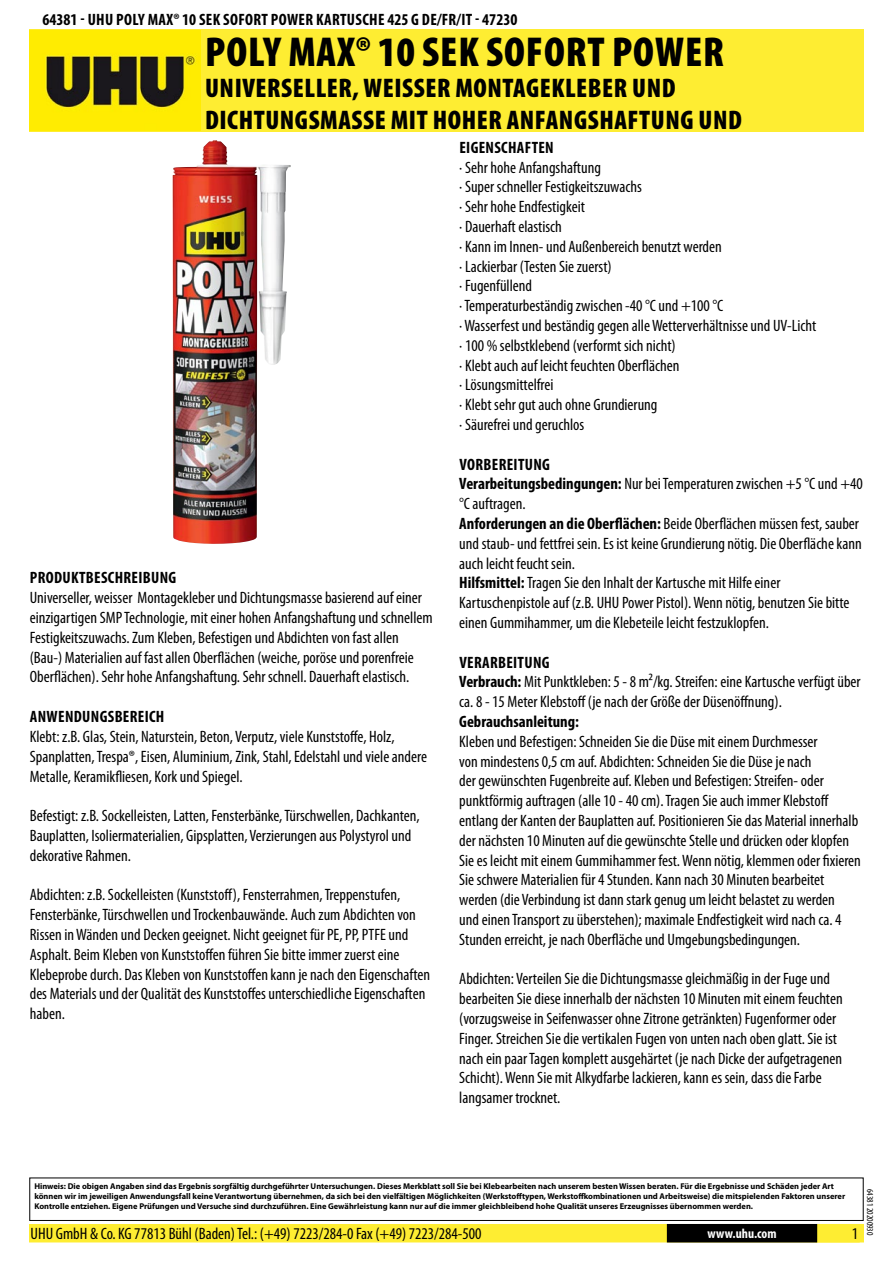
<style>
.page{position:relative;width:893px;height:1263px;background:#fff}
.page>*{position:absolute;margin:0;border:0;box-sizing:border-box;transform-origin:0 0}
.t1{font:900 condensed 42px "Myriad Pro";letter-spacing:.02em;color:#000}
.t2{font:900 condensed 27px/32.4px "Myriad Pro";letter-spacing:.02em;color:#000}
.t3{font:condensed 16.5px/19.8px "Myriad Pro";color:#000}
.t4{font:700 condensed 16.5px "Myriad Pro";letter-spacing:.02em;color:#000}
.t5{font:700 condensed 16.5px "Myriad Pro";color:#000}
.t6{font:700 condensed 13.5px "Myriad Pro";color:#fff}
.t7{font:condensed 9px "Myriad Pro";color:#000}
.t8{font:700 8.4px/10.1px "Myriad Pro";color:#000}
.s1{font-weight:700}
</style>
<div class="page">
<div style="left:30px;top:1225px;width:833px;height:17px;background:#feed32"></div>
<div style="left:29px;top:1224px;width:835px;height:18px;border:2px solid #feed32"></div>
<div style="left:816px;top:1224px;width:44px;height:18px;border:2px solid #feed32"></div>
<div style="left:668px;top:1225px;width:148px;height:17px;background:#000"></div>
<div style="left:667px;top:1224px;width:150px;height:18px;border:2px solid #000"></div>
<div style="left:29px;top:1177px;width:835px;height:44px;border:1px solid #000"></div>
<div style="left:30px;top:30px;width:834px;height:102px;background:#feed32"></div>
<img style="left:30px;top:31px;width:171px;height:100px">
<img style="left:172px;top:140px;width:119px;height:404px">
<p class="t4" style="left:43px;top:9px;width:476px">64381 - UHU Poly Max® 10 SEK Sofort Power Kartusche 425 g DE/FR/IT - 47230</p>
<h1 class="t1" style="left:205px;top:25px;width:520px">POLY MAX® 10 SEK SOFORT POWER</h1>
<h2 class="t2" style="left:205px;top:71px;width:538px">UNIVERSELLER, WEISSER MONTAGEKLEBER UND<br>DICHTUNGSMASSE MIT HOHER ANFANGSHAFTUNG UND</h2>
<p class="t4" style="left:30px;top:568px;width:148px">Produktbeschrei bung</p>
<p class="t3" style="left:30px;top:588px;width:404px">Universeller, weisser Montagekleber und Dichtungsmasse basierend auf einer einzigartigen SMP Technologie, mit einer hohen Anfangshaftung und schnellem Festigkeitszuwachs. Zum Kleben, Befestigen und Abdichten von fast allen (Bau-) Materialien auf fast allen Oberflächen (weiche, poröse und porenfreie Oberflächen). Sehr hohe Anfangshaftung. Sehr schnell. Dauerhaft elastisch.</p>
<p class="t4" style="left:30px;top:706px;width:134px">Anwendu ngsbereich</p>
<p class="t3" style="left:30px;top:726px;width:399px">Klebt: z.B. Glas, Stein, Naturstein, Beton, Verputz, viele Kunststoffe, Holz,<br>Spanplatten, Trespa®, Eisen, Aluminium, Zink, Stahl, Edelstahl und viele andere<br>Metalle, Keramikfliesen, Kork und Spiegel.</p>
<p class="t3" style="left:30px;top:805px;width:391px">Befestigt: z.B. Sockelleisten, Latten, Fensterbänke, Türschwellen, Dachkanten,<br>Bauplatten, Isoliermaterialien, Gipsplatten, Verzierungen aus Polystyrol und dekorative Rahmen.</p>
<p class="t3" style="left:30px;top:885px;width:402px">Abdichten: z.B. Sockelleisten (Kunststoff), Fensterrahmen, Treppenstufen, Fensterbänke, Türschwellen und Trockenbauwände. Auch zum Abdichten von Rissen in Wänden und Decken geeignet. Nicht geeignet für PE, PP, PTFE und Asphalt. Beim Kleben von Kunststoffen führen Sie bitte immer zuerst eine Klebeprobe durch. Das Kleben von Kunststoffen kann je nach den Eigenschaften des Materials und der Qualität des Kunststoffes unterschiedliche Eigenschaften haben.</p>
<p class="t4" style="left:459px;top:137px;width:96px">Eigenschaften</p>
<p class="t3" style="left:459px;top:157px;width:358px">· Sehr hohe Anfangshaftung<br>· Super schneller Festigkeitszuwachs<br>· Sehr hohe Endfestigkeit<br>· Dauerhaft elastisch<br>· Kann im Innen- und Außenbereich benutzt werden<br>· Lackierbar (Testen Sie zuerst)<br>· Fugenfüllend<br>· Temperaturbeständig zwischen -40 °C und +100 °C<br>· Wasserfest und beständig gegen alle Wetterverhältnisse und UV-Licht · 100 % selbstklebend (verformt sich nicht)<br>· Klebt auch auf leicht feuchten Oberflächen<br>· Lösungsmittelfrei<br>· Klebt sehr gut auch ohne Grundierung<br>· Säurefrei und geruchlos</p>
<p class="t3" style="left:459px;top:454px;width:405px"><span class="s1">Vorbereitung<br>Verarbeitungsbedingungen:</span> Nur bei Temperaturen zwischen +5 °C und +40 °C auftragen.<br><span class="s1">Anforderungen an die Oberflächen:</span> Beide Oberflächen müssen fest, sauber und staub- und fettfrei sein. Es ist keine Grundierung nötig. Die Oberfläche kann auch leicht feucht sein.<br><span class="s1">Hilfsmittel:</span> Tragen Sie den Inhalt der Kartusche mit Hilfe einer Kartuschenpistole auf (z.B. UHU Power Pistol). Wenn nötig, benutzen Sie bitte einen Gummihammer, um die Klebeteile leicht festzuklopfen.</p>
<p class="t3" style="left:459px;top:652px;width:403px"><span class="s1">Verarbeitung<br>Verbrauch:</span> Mit Punktkleben: 5 - 8 m²/kg. Streifen: eine Kartusche verfügt über ca. 8 - 15 Meter Klebstoff (je nach der Größe der Düsenöffnung).</p>
<p class="t5" style="left:459px;top:711px;width:121px">Gebrauchsanleitung:</p>
<p class="t3" style="left:459px;top:731px;width:403px">Kleben und Befestigen: Schneiden Sie die Düse mit einem Durchmesser<br>von mindestens 0,5 cm auf. Abdichten: Schneiden Sie die Düse je nach<br>der gewünschten Fugenbreite auf. Kleben und Befestigen: Streifen- oder punktförmig auftragen (alle 10 - 40 cm). Tragen Sie auch immer Klebstoff entlang der Kanten der Bauplatten auf. Positionieren Sie das Material innerhalb der nächsten 10 Minuten auf die gewünschte Stelle und drücken oder klopfen Sie es leicht mit einem Gummihammer fest. Wenn nötig, klemmen oder fixieren Sie schwere Materialien für 4 Stunden. Kann nach 30 Minuten bearbeitet werden (die Verbindung ist dann stark genug um leicht belastet zu werden<br>und einen Transport zu überstehen); maximale Endfestigkeit wird nach ca. 4<br>Stunden erreicht, je nach Oberfläche und Umgebungsbedingungen.</p>
<p class="t3" style="left:459px;top:969px;width:385px">Abdichten: Verteilen Sie die Dichtungsmasse gleichmäßig in der Fuge und bearbeiten Sie diese innerhalb der nächsten 10 Minuten mit einem feuchten (vorzugsweise in Seifenwasser ohne Zitrone getränkten) Fugenformer oder Finger. Streichen Sie die vertikalen Fugen von unten nach oben glatt. Sie ist nach ein paar Tagen komplett ausgehärtet (je nach Dicke der aufgetragenen Schicht). Wenn Sie mit Alkydfarbe lackieren, kann es sein, dass die Farbe langsamer trocknet.</p>
<p class="t8" style="left:34px;top:1181px;width:812px">Hinweis: Die obigen Angaben sind das Ergebnis sorgfältig durchgeführter Untersuchungen. Dieses Merkblatt soll Sie bei Klebearbeiten nach unserem besten Wissen beraten. Für die Ergebnisse und Schäden jeder Art können wir im jeweiligen Anwendungsfall keine Verantwortung übernehmen, da sich bei den vielfältigen Möglichkeiten (Werkstofftypen, Werkstoffkombinationen und Arbeitsweise) die mitspielenden Faktoren unserer<br>Kontrolle entziehen. Eigene Prüfungen und Versuche sind durchzuführen. Eine Gewährleistung kann nur auf die immer gleichbleibend hohe Qualität unseres Erzeugnisses übernommen werden.</p>
<p class="t3" style="left:31px;top:1224px;width:453px">UHU GmbH &amp; Co. KG 77813 Bühl (Baden) Tel.: (+49) 7223/284-0 Fax (+49) 7223/284-500</p>
<p class="t6" style="left:707px;top:1225px;width:71px">www.uhu.com</p>
<p class="t3" style="left:852px;top:1224px;width:8px">1</p>
<p class="t7" style="left:875px;top:1189px;width:48px;rotate:90deg">64381 20200930</p>
</div>
